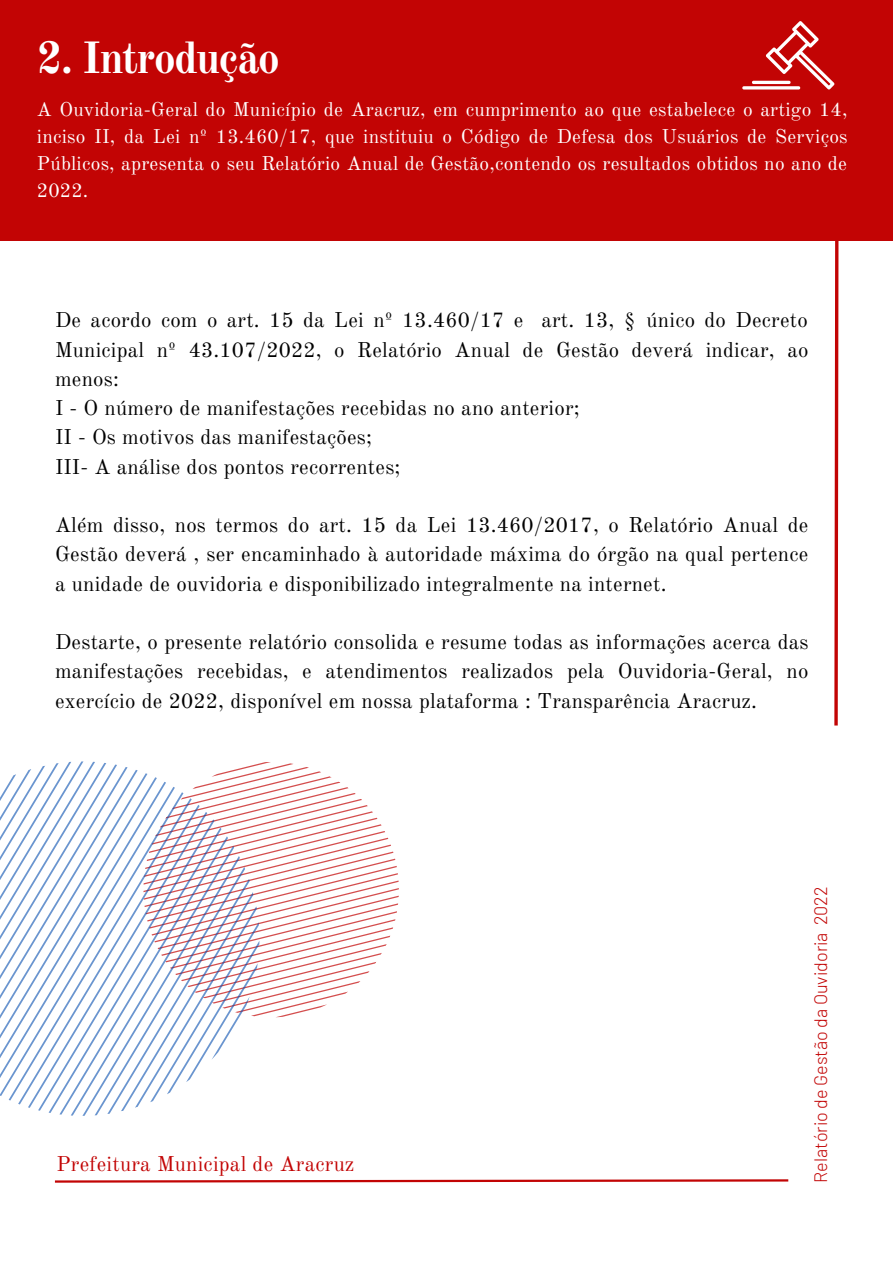
<style>
.page{position:relative;width:893px;height:1264px;background:#fff}
.page>*{position:absolute;margin:0;border:0;box-sizing:border-box;transform-origin:0 0}
.t1{font:700 44.25px "Old Standard";letter-spacing:-.04em;color:#fff}
.t2{font:21px/29.2px "Old Standard";letter-spacing:.01em;color:#000;text-align:justify}
.t3{font:21px "Old Standard";letter-spacing:.01em;color:#c20404}
.t4{font:19.5px/27px "Old Standard";letter-spacing:.01em;color:#fff;text-align:justify}
.t5{font:300 18px "Barlow";color:#c20404}
</style>
<div class="page">
<svg style="left:0;top:761px;width:390px;height:346px"></svg>
<svg style="left:54px;top:1179px;width:735px;height:4px"></svg>
<div style="left:0;top:0;width:892px;height:241px;background:#c20404"></div>
<svg style="left:742px;top:21px;width:97px;height:705px"></svg>
<h1 class="t1" style="left:37px;top:31px;width:245px">2. Introdução</h1>
<p class="t4" style="left:37px;top:96px;width:812px">A Ouvidoria-Geral do Município de Aracruz, em cumprimento ao que estabelece o artigo 14, inciso II, da Lei nº 13.460/17, que instituiu o Código de Defesa dos Usuários de Serviços Públicos, apresenta o seu Relatório Anual de Gestão,contendo os resultados obtidos no ano de 2022.</p>
<p class="t2" style="left:55px;top:306px;width:754px;text-align:left">De acordo com o art. 15 da Lei nº 13.460/17 e art. 13, § único do Decreto Municipal nº 43.107/2022, o Relatório Anual de Gestão deverá indicar, ao menos:<br>I - O número de manifestações recebidas no ano anterior;<br>II - Os motivos das manifestações;<br>III- A análise dos pontos recorrentes;</p>
<p class="t2" style="left:55px;top:510px;width:755px">Além disso, nos termos do art. 15 da Lei 13.460/2017, o Relatório Anual de Gestão deverá , ser encaminhado à autoridade máxima do órgão na qual pertence a unidade de ouvidoria e disponibilizado integralmente na internet.</p>
<p class="t2" style="left:55px;top:627px;width:755px">Destarte, o presente relatório consolida e resume todas as informações acerca das manifestações recebidas, e atendimentos realizados pela Ouvidoria-Geral, no exercício de 2022, disponível em nossa plataforma : Transparência Aracruz.</p>
<p class="t3" style="left:56px;top:1151px;width:299px">Prefeitura Municipal de Aracruz</p>
<p class="t5" style="left:809px;top:1182px;width:298px;rotate:-90deg">Relatório de Gestão da Ouvidoria 2022</p>
</div>
